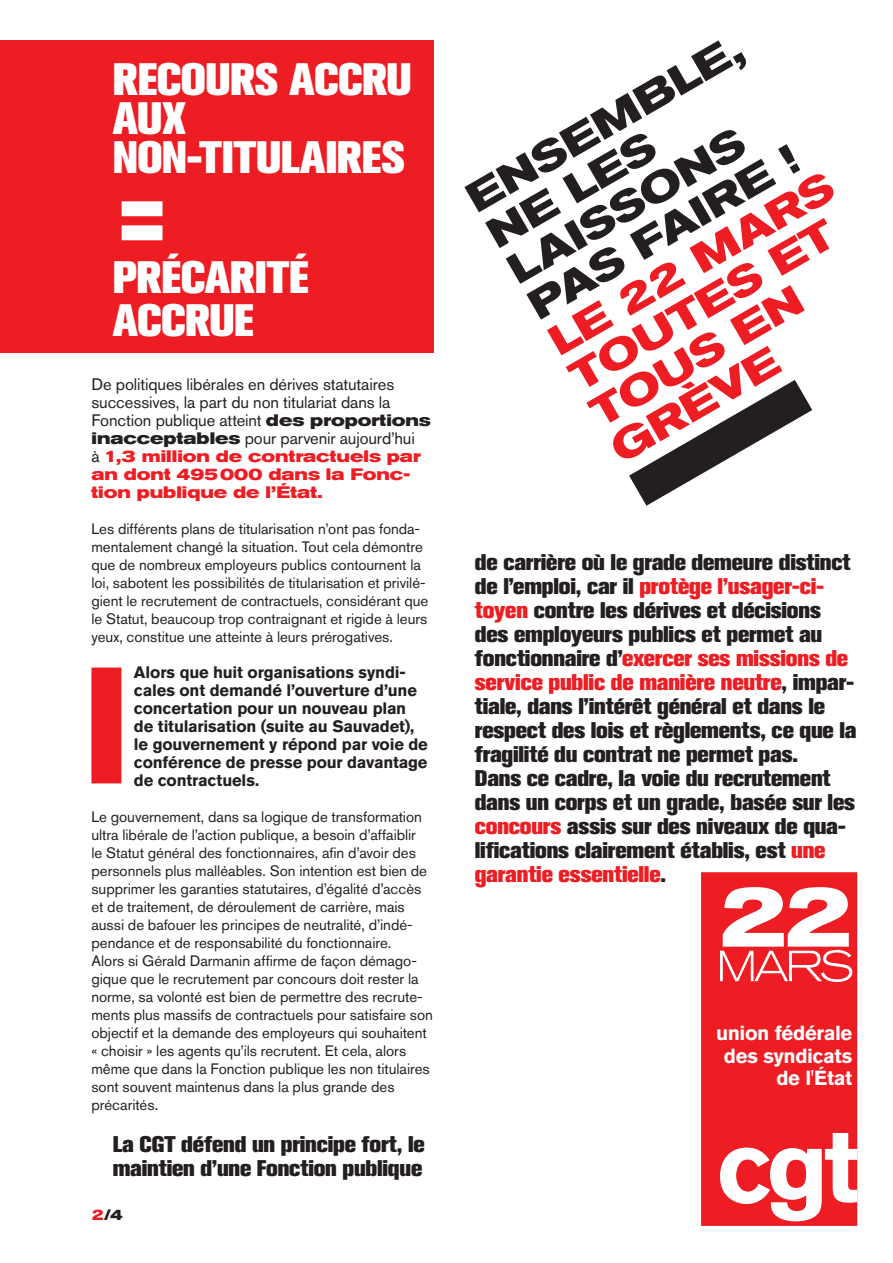
<style>
.page{position:relative;width:893px;height:1263px;background:#fff}
.page>*{position:absolute;margin:0;border:0;box-sizing:border-box;transform-origin:0 0}
.t1{font:800 105px "Akzidenz Grotesk BQ";color:#fff}
.t2{font:800 45px/39px "Akzidenz Grotesk BQ";letter-spacing:-.01em;color:#fff}
.t3{font:22.5px/24px "Akzidenz Grotesk BQ X Bold Alt";letter-spacing:-.01em;color:#231f20}
.t4{font:700 20.25px "Akzidenz Grotesk BQ";letter-spacing:-.02em;color:#fff}
.t5{font:16.5px/18px "Akzidenz Grotesk BQ";letter-spacing:-.005em;color:#231f20}
.t6{font:700 16.5px/18px "Akzidenz Grotesk BQ";letter-spacing:-.01em;color:#231f20}
.t7{font:15px/18px "Akzidenz Grotesk BQ";color:#231f20}
.t8{font:700 expanded 15px "Akzidenz Grotesk BQ";color:#231f20}
.s1{font-weight:700;font-stretch:expanded}
.s2{font-weight:700;font-stretch:expanded;color:#ee1d23}
.s3{color:#ee1d23}
</style>
<div class="page">
<div style="left:0;top:40px;width:434px;height:313px;background:#ee1d23"></div>
<div style="left:701px;top:872px;width:156px;height:354px;background:#ee1d23"></div>
<svg style="left:720px;top:1133px;width:137px;height:88px"></svg>
<svg style="left:720px;top:887px;width:132px;height:95px"></svg>
<div style="left:91px;top:667px;width:30px;height:116px;background:#ee1d23"></div>
<svg style="left:485px;top:144px;width:344px;height:265px"></svg>
<svg style="left:464px;top:40px;width:284px;height:172px"></svg>
<svg style="left:590px;top:347px;width:239px;height:159px"></svg>
<p class="t2" style="left:113px;top:60px;width:301px">RECOURS ACCRU<br>AUX</p>
<p class="t2" style="left:113px;top:138px;width:294px">NON-TITULAIRES</p>
<p class="t1" style="left:113px;top:156px;width:60px">=</p>
<p class="t2" style="left:113px;top:258px;width:198px">PRÉCARITÉ</p>
<p class="t2" style="left:113px;top:301px;width:143px">ACCRUE</p>
<p class="t5" style="left:91px;top:375px;width:341px">De politiques libérales en dérives statutaires successives, la part du non titulariat dans la Fonction publique atteint <span class="s1">des proportions inacceptables</span> pour parvenir aujourd’hui<br>à <span class="s2">1,3 million de contractuels par an dont 495000 dans la Fonc&shy;tion publique de l’État.</span></p>
<p class="t7" style="left:91px;top:520px;width:338px">Les différents plans de titularisation n’ont pas fonda&shy;mentalement changé la situation. Tout cela démontre que de nombreux employeurs publics contournent la loi, sabotent les possibilités de titularisation et privilé&shy;gient le recrutement de contractuels, considérant que le Statut, beaucoup trop contraignant et rigide à leurs yeux, constitue une atteinte à leurs prérogatives.</p>
<p class="t6" style="left:134px;top:663px;width:295px">Alors que huit organisations syndi&shy;cales ont demandé l’ouverture d’une concertation pour un nouveau plan de titularisation (suite au Sauvadet), le gouvernement y répond par voie de conférence de presse pour davantage de contractuels.</p>
<p class="t7" style="left:91px;top:808px;width:337px">Le gouvernement, dans sa logique de transformation ultra libérale de l’action publique, a besoin d’affaiblir le Statut général des fonctionnaires, afin d’avoir des personnels plus malléables. Son intention est bien de supprimer les garanties statutaires, d’égalité d’accès et de traitement, de déroulement de carrière, mais aussi de bafouer les principes de neutralité, d’indé&shy;pendance et de responsabilité du fonctionnaire.</p>
<p class="t7" style="left:91px;top:952px;width:343px">Alors si Gérald Darmanin affirme de façon démago&shy;gique que le recrutement par concours doit rester la norme, sa volonté est bien de permettre des recrute&shy;ments plus massifs de contractuels pour satisfaire son objectif et la demande des employeurs qui souhaitent « choisir » les agents qu’ils recrutent. Et cela, alors même que dans la Fonction publique les non titulaires sont souvent maintenus dans la plus grande des précarités.</p>
<p class="t3" style="left:113px;top:1132px;width:314px">La CGT défend un principe fort, le maintien d’une Fonction publique</p>
<p class="t8" style="left:91px;top:1206px;width:33px"><span class="s3">2</span>/4</p>
<p class="t3" style="left:475px;top:550px;width:383px">de carrière où le grade demeure distinct de l’emploi, car il <span class="s3">protège l’usager-ci&shy;toyen</span> contre les dérives et décisions des employeurs publics et permet au fonctionnaire d’<span class="s3">exercer ses missions de service public de manière neutre</span>, impar&shy;tiale, dans l’intérêt général et dans le respect des lois et règlements, ce que la fragilité du contrat ne permet pas.</p>
<p class="t3" style="left:475px;top:766px;width:382px">Dans ce cadre, la voie du recrutement dans un corps et un grade, basée sur les <span class="s3">concours</span> assis sur des niveaux de qua&shy;lifications clairement établis, est <span class="s3">une garantie essentielle</span>.</p>
<p class="t4" style="left:716px;top:1021px;width:138px">union fédérale</p>
<p class="t4" style="left:724px;top:1044px;width:130px">des syndicats</p>
<p class="t4" style="left:776px;top:1066px;width:77px">de l'État</p>
</div>
